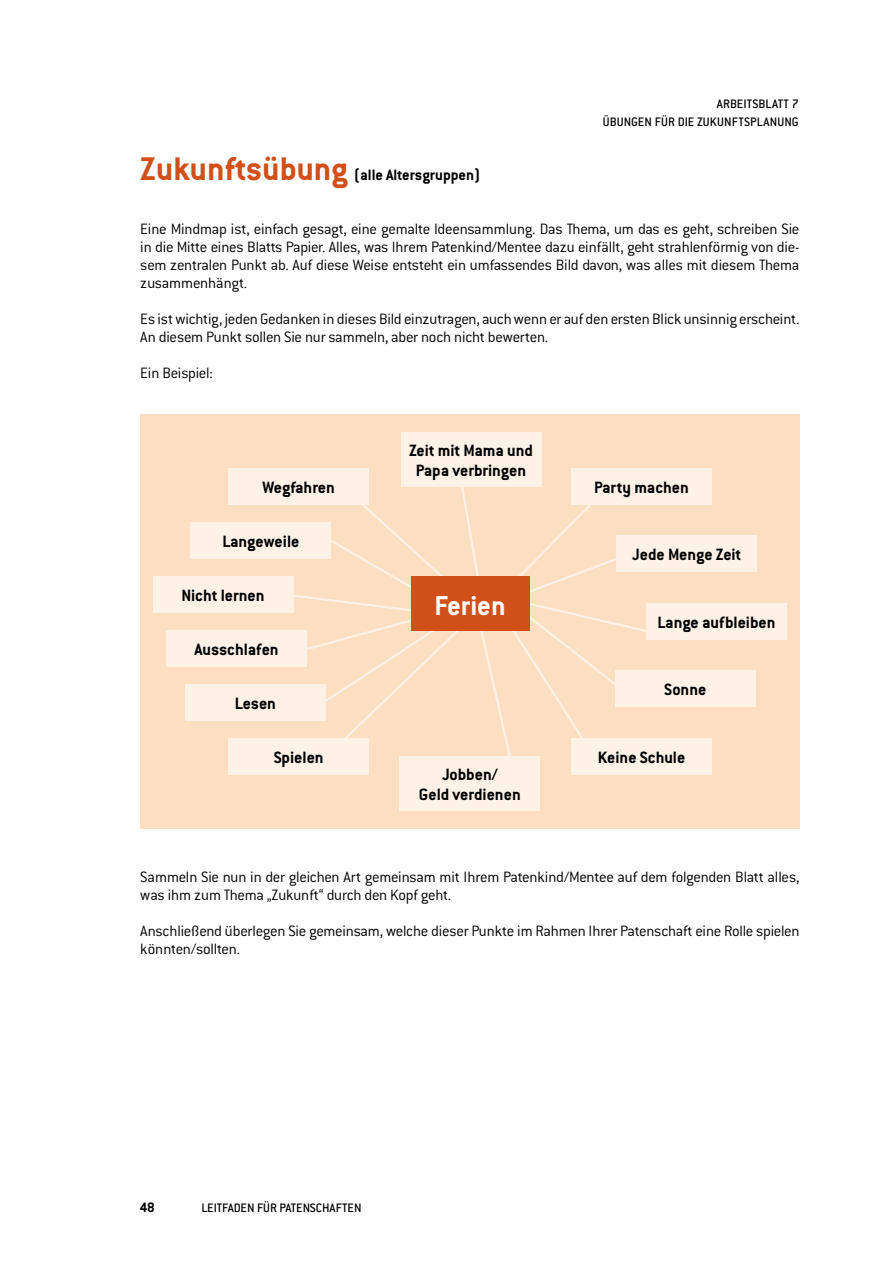
<style>
.page{position:relative;width:893px;height:1263px;background:#fff}
.page>*{position:absolute;margin:0;border:0;box-sizing:border-box;transform-origin:0 0}
.t1{font:700 30px "Conduit ITC";color:#fff}
.t2{font:700 18px/20.2px "Conduit ITC";color:#000;text-align:center}
.t3{font:300 16.5px/18px "Conduit ITC";letter-spacing:-.015em;color:#000}
.t4{font:700 16.5px "Conduit ITC";color:#000}
.t5{font:700 15px "Conduit ITC";color:#000}
.t6{font:500 13.5px "Conduit ITC";color:#000}
.s1{font-size:36px;color:#d14f19}
</style>
<div class="page">
<div style="left:140px;top:414px;width:659px;height:414px;background:#fcdec1"></div>
<svg style="left:282px;top:479px;width:380px;height:285px"></svg>
<div style="left:411px;top:576px;width:118px;height:54px;background:#d14f19"></div>
<div style="left:400px;top:756px;width:140px;height:54px;background:#fef2e7"></div>
<div style="left:401px;top:432px;width:140px;height:54px;background:#fef2e7"></div>
<div style="left:153px;top:576px;width:140px;height:36px;background:#fef2e7"></div>
<div style="left:166px;top:630px;width:141px;height:36px;background:#fef2e7"></div>
<div style="left:185px;top:684px;width:141px;height:36px;background:#fef2e7"></div>
<div style="left:229px;top:738px;width:140px;height:36px;background:#fef2e7"></div>
<div style="left:571px;top:738px;width:141px;height:36px;background:#fef2e7"></div>
<div style="left:615px;top:670px;width:140px;height:36px;background:#fef2e7"></div>
<div style="left:617px;top:536px;width:140px;height:36px;background:#fef2e7"></div>
<div style="left:571px;top:468px;width:141px;height:36px;background:#fef2e7"></div>
<div style="left:646px;top:603px;width:141px;height:36px;background:#fef2e7"></div>
<div style="left:191px;top:522px;width:140px;height:36px;background:#fef2e7"></div>
<div style="left:229px;top:468px;width:140px;height:36px;background:#fef2e7"></div>
<p class="t6" style="left:717px;top:96px;width:21px">ARBEITSBL</p>
<p class="t6" style="left:772px;top:96px;width:28px">ATT 7</p>
<p class="t6" style="left:603px;top:114px;width:136px">ÜBUNGEN FÜR DIE ZUKUNFTSPL</p>
<p class="t6" style="left:763px;top:114px;width:35px">ANUNG</p>
<p class="t4" style="left:140px;top:165px;width:341px"><span class="s1">Zukunftsübung</span> (alle Altersgruppen)</p>
<p class="t3" style="left:140px;top:220px;width:661px;text-align:justify">Eine Mindmap ist, einfach gesagt, eine gemalte Ideensammlung. Das Thema, um das es geht, schreiben Sie in die Mitte eines Blatts Papier. Alles, was Ihrem Patenkind/Mentee dazu einfällt, geht strahlenförmig von die&shy;sem zentralen Punkt ab. Auf diese Weise entsteht ein umfassendes Bild davon, was alles mit diesem Thema zusammenhängt.</p>
<p class="t3" style="left:140px;top:310px;width:661px">Es ist wichtig, jeden Gedanken in dieses Bild einzutragen, auch wenn er auf den ersten Blick unsinnig erscheint.<br>An diesem Punkt sollen Sie nur sammeln, aber noch nicht bewerten.</p>
<p class="t3" style="left:140px;top:364px;width:74px">Ein Beispiel:</p>
<p class="t2" style="left:262px;top:477px;width:74px">Wegfahren</p>
<p class="t2" style="left:222px;top:531px;width:79px">Langeweile</p>
<p class="t2" style="left:181px;top:585px;width:85px">Nicht lernen</p>
<p class="t2" style="left:194px;top:639px;width:86px">Ausschlafen</p>
<p class="t2" style="left:235px;top:693px;width:43px">Lesen</p>
<p class="t2" style="left:409px;top:440px;width:125px">Zeit mit Mama und<br>Papa verbringen</p>
<h1 class="t1" style="left:434px;top:588px;width:73px">Ferien</h1>
<p class="t2" style="left:594px;top:477px;width:96px">Party machen</p>
<p class="t2" style="left:632px;top:544px;width:111px">Jede Menge Zeit</p>
<p class="t2" style="left:657px;top:612px;width:120px">Lange aufbleiben</p>
<p class="t2" style="left:664px;top:679px;width:44px">Sonne</p>
<p class="t2" style="left:274px;top:747px;width:52px">Spielen</p>
<p class="t2" style="left:598px;top:747px;width:89px">Keine Schule</p>
<p class="t2" style="left:419px;top:764px;width:103px">Jobben/<br>Geld verdienen</p>
<p class="t3" style="left:140px;top:868px;width:661px">Sammeln Sie nun in der gleichen Art gemeinsam mit Ihrem Patenkind/Mentee auf dem folgenden Blatt alles, was ihm zum Thema „Zukunft“ durch den Kopf geht.</p>
<p class="t3" style="left:140px;top:922px;width:661px">Anschließend überlegen Sie gemeinsam, welche dieser Punkte im Rahmen Ihrer Patenschaft eine Rolle spielen könnten/sollten.</p>
<p class="t5" style="left:140px;top:1198px;width:17px">48</p>
<p class="t6" style="left:201px;top:1200px;width:162px">LEITFADE N FÜR PATE NSCHAFTE N</p>
</div>
